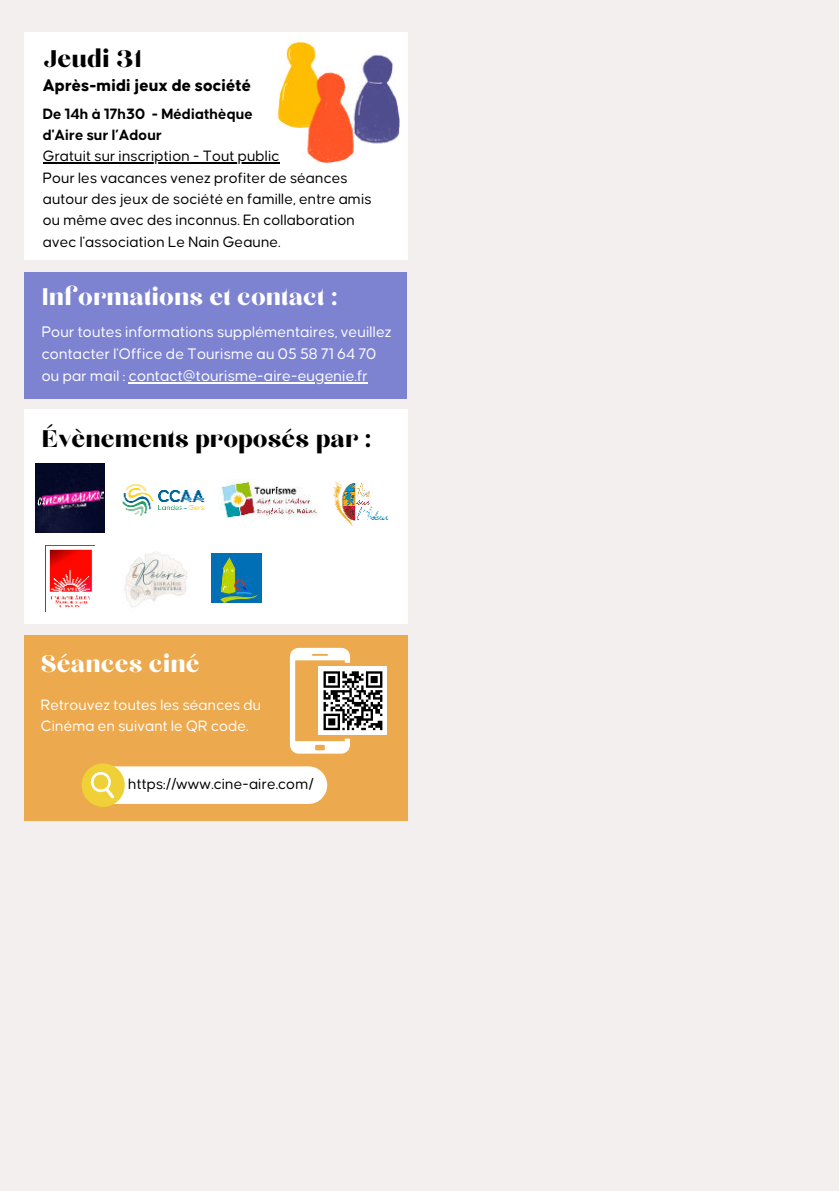
<style>
.page{position:relative;width:839px;height:1191px;background:#fff}
.page>*{position:absolute;margin:0;border:0;box-sizing:border-box;transform-origin:0 0}
.t1{font:30px "Chloe";color:#fff}
.t2{font:30px "Chloe";color:#000}
.t3{font:800 18px "Causten Round";color:#000}
.t4{font:16.2px/22px "Causten Round";color:#fff}
.t5{font:16px/21.4px "Causten Round";color:#000}
.t6{font:16px/21.4px "Causten Round";color:#fff}
.t7{font:700 16px/21.4px "Causten Round";color:#000}
</style>
<div class="page">
<div style="left:0;top:0;width:838px;height:1191px;background:#f4efef"></div>
<div style="left:24px;top:636px;width:383px;height:185px;background:#eda94d"></div>
<div style="left:319px;top:667px;width:68px;height:68px;background:linear-gradient(to bottom,#fff,#fff)"></div>
<svg style="left:290px;top:648px;width:92px;height:106px"></svg>
<div style="left:24px;top:409px;width:383px;height:215px;background:#fff"></div>
<div style="left:88px;top:766px;width:239px;height:38px;background:#fff;border-radius:19px"></div>
<div style="left:82px;top:763px;width:43px;height:44px;background:#efd037;border-radius:50%"></div>
<svg style="left:90px;top:772px;width:24px;height:27px"></svg>
<div style="left:24px;top:272px;width:383px;height:127px;background:#7d83d1"></div>
<img style="left:35px;top:464px;width:69px;height:69px">
<img style="left:122px;top:484px;width:83px;height:33px">
<img style="left:218px;top:480px;width:100px;height:38px">
<img style="left:333px;top:481px;width:56px;height:47px">
<img style="left:124px;top:552px;width:63px;height:55px">
<div style="left:24px;top:32px;width:383px;height:228px;background:#fff"></div>
<img style="left:279px;top:43px;width:120px;height:120px">
<img style="left:45px;top:545px;width:50px;height:66px">
<img style="left:212px;top:553px;width:49px;height:50px">
<hr style="left:129px;top:382px;width:239px;height:1px;background:#fff">
<hr style="left:43px;top:163px;width:237px;height:1px;background:#000">
<h1 class="t2" style="left:43px;top:40px;width:100px">Jeudi 31</h1>
<p class="t3" style="left:43px;top:75px;width:210px">Après-midi jeux de société</p>
<p class="t7" style="left:43px;top:102px;width:211px">De 14h à 17h30 - Médiathèque d'Aire sur l’Adour</p>
<p class="t5" style="left:43px;top:145px;width:330px">Gratuit sur inscription - Tout public<br>Pour les vacances venez profiter de séances autour des jeux de société en famille, entre amis ou même avec des inconnus. En collaboration avec l'association Le Nain Geaune.</p>
<h1 class="t1" style="left:42px;top:278px;width:298px">Informations et contact :</h1>
<p class="t4" style="left:42px;top:321px;width:352px">Pour toutes informations supplémentaires, veuillez contacter l'Office de Tourisme au 05 58 71 64 70 ou par mail : contact@tourisme-aire-eugenie.fr</p>
<h1 class="t2" style="left:42px;top:420px;width:331px">Évènements proposés par :</h1>
<h1 class="t1" style="left:41px;top:645px;width:160px">Séances ciné</h1>
<p class="t6" style="left:41px;top:694px;width:222px">Retrouvez toutes les séances du<br>Cinéma en suivant le QR code.</p>
<p class="t5" style="left:128px;top:773px;width:187px">https://www.cine-aire.com/</p>
</div>
